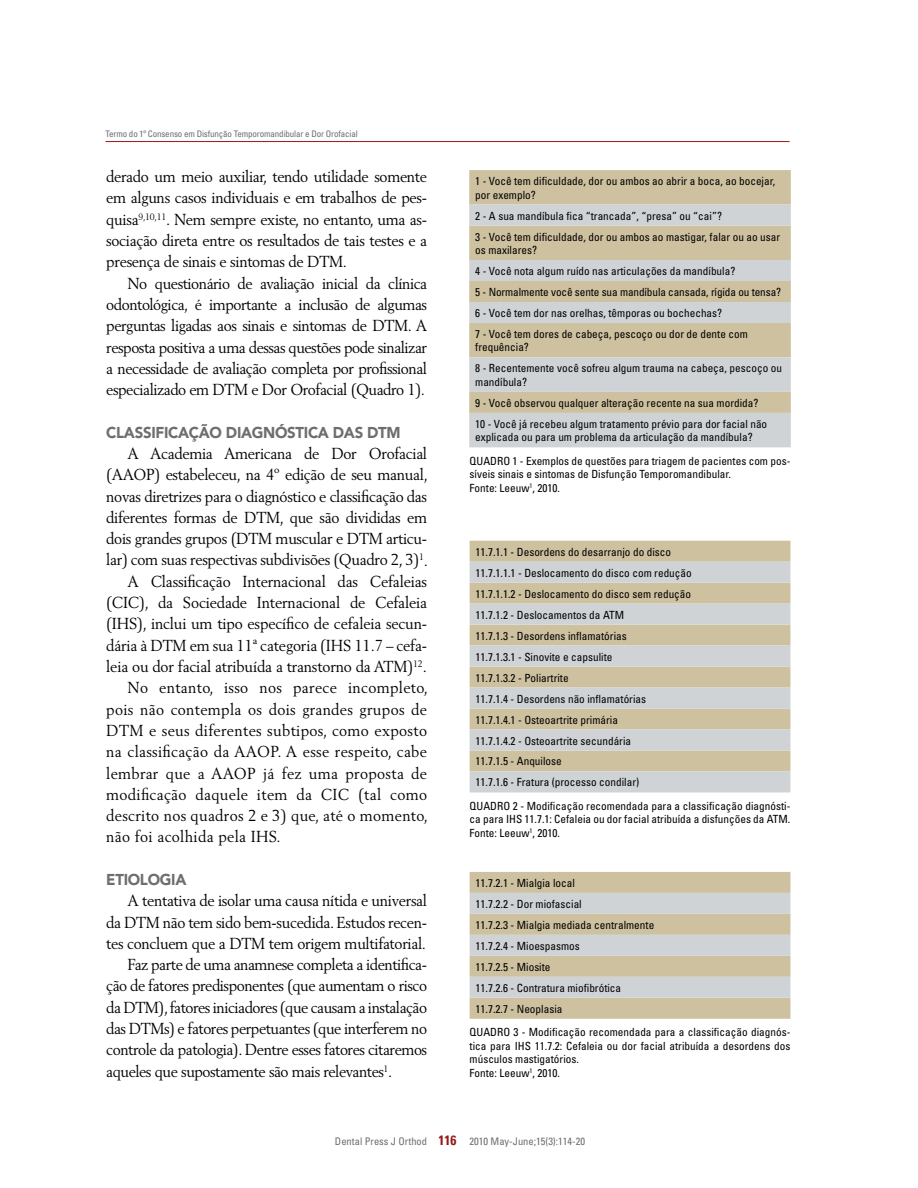
<style>
.page{position:relative;width:918px;height:1188px;background:#fff}
.page>*{position:absolute;margin:0;border:0;box-sizing:border-box;transform-origin:0 0}
.t1{font:15.75px/21.3px "Berling";letter-spacing:-.02em;color:#000;text-align:justify;scale:.95 1}
.t2{font:15.75px "Berling";letter-spacing:.02em;color:#000;scale:.95 1}
.t3{font:900 15.75px "Avenir LT";letter-spacing:-.02em;color:#6d6e71;scale:.95 1}
.t4{font:condensed 11.25px/21px "Univers";color:#000}
.t5{font:condensed 10.5px "Univers";color:#6d6e71}
.t6{font:condensed 9px "Univers";letter-spacing:-.015em;color:#6d6e71}
.s1{font-weight:700;font-size:13.5px;color:#931b1a}
</style>
<div class="page">
<div style="left:469px;top:170px;width:322px;height:35px;background:#cec19f"></div>
<svg style="left:469px;top:205px;width:322px;height:242px;background:#cfcabd"></svg>
<div style="left:470px;top:541px;width:320px;height:21px;background:#cec19f"></div>
<svg style="left:470px;top:562px;width:320px;height:230px;background:#cfcbbd"></svg>
<div style="left:470px;top:872px;width:320px;height:147px;background:#cec19f"></div>
<svg style="left:470px;top:893px;width:320px;height:105px;background:#cfccc0"></svg>
<hr style="left:106px;top:141px;width:684px;height:1px;background:#931b1a">
<p class="t6" style="left:106px;top:128px;width:254px">Termo do 1º Consenso em Disfunção Temporomandibular e Dor Orofacial</p>
<p class="t1" style="left:106px;top:166px;width:339px">derado um meio auxiliar, tendo utilidade somente em alguns casos individuais e em trabalhos de pes&shy;quisa<sup>9,10,11</sup>. Nem sempre existe, no entanto, uma as&shy;sociação direta entre os resultados de tais testes e a presença de sinais e sintomas de DTM.</p>
<p class="t1" style="left:106px;top:272px;width:339px;text-indent:21px">No questionário de avaliação inicial da clínica odontológica, é importante a inclusão de algumas perguntas ligadas aos sinais e sintomas de DTM. A resposta positiva a uma dessas questões pode sinalizar a necessidade de avaliação completa por profissional especializado em DTM e Dor Orofacial (Quadro 1).</p>
<h1 class="t3" style="left:106px;top:423px;width:311px">CLASSIFICAÇÃO DIAGNÓSTICA DAS DTM</h1>
<h1 class="t1" style="left:128px;top:443px;width:317px">A Academia Americana de Dor Orofacial</h1>
<h1 class="t1" style="left:106px;top:464px;width:340px">(AAOP) estabeleceu, na 4º edição de seu manual,</h1>
<h1 class="t1" style="left:106px;top:485px;width:339px">novas diretrizes para o diagnóstico e classificação das</h1>
<h1 class="t1" style="left:106px;top:507px;width:339px">diferentes formas de DTM, que são divididas em</h1>
<h1 class="t1" style="left:106px;top:528px;width:339px">dois grandes grupos (DTM muscular e DTM articu-</h1>
<h1 class="t1" style="left:106px;top:549px;width:340px">lar) com suas respectivas subdivisões (Quadro 2, 3)<sup>1</sup>.</h1>
<h1 class="t1" style="left:128px;top:570px;width:317px">A Classificação Internacional das Cefaleias</h1>
<h1 class="t1" style="left:106px;top:592px;width:339px">(CIC), da Sociedade Internacional de Cefaleia</h1>
<h1 class="t1" style="left:106px;top:613px;width:339px">(IHS), inclui um tipo específico de cefaleia secun-</h1>
<h1 class="t1" style="left:106px;top:634px;width:339px">dária à DTM em sua 11ª categoria (IHS 11.7 – cefa-</h1>
<h1 class="t1" style="left:106px;top:656px;width:339px">leia ou dor facial atribuída a transtorno da ATM)<sup>12</sup>.</h1>
<h1 class="t2" style="left:128px;top:678px;width:318px">No entanto, isso nos parece incompleto,</h1>
<h1 class="t2" style="left:106px;top:700px;width:339px">pois não contempla os dois grandes grupos de</h1>
<h1 class="t2" style="left:106px;top:721px;width:339px">DTM e seus diferentes subtipos, como exposto</h1>
<h1 class="t2" style="left:106px;top:742px;width:339px">na classificação da AAOP. A esse respeito, cabe</h1>
<h1 class="t2" style="left:106px;top:763px;width:339px">lembrar que a AAOP já fez uma proposta de</h1>
<h1 class="t2" style="left:106px;top:785px;width:339px">modificação daquele item da CIC (tal como</h1>
<h1 class="t2" style="left:106px;top:806px;width:340px">descrito nos quadros 2 e 3) que, até o momento,</h1>
<h1 class="t2" style="left:106px;top:827px;width:185px">não foi acolhida pela IHS.</h1>
<h1 class="t3" style="left:106px;top:870px;width:86px">ETIOLOGIA</h1>
<h1 class="t1" style="left:128px;top:890px;width:317px">A tentativa de isolar uma causa nítida e universal</h1>
<h1 class="t1" style="left:106px;top:911px;width:339px">da DTM não tem sido bem-sucedida. Estudos recen-</h1>
<h1 class="t1" style="left:106px;top:933px;width:338px">tes concluem que a DTM tem origem multifatorial.</h1>
<h1 class="t1" style="left:128px;top:954px;width:317px">Faz parte de uma anamnese completa a identifica-</h1>
<h1 class="t1" style="left:106px;top:975px;width:339px">ção de fatores predisponentes (que aumentam o risco</h1>
<h1 class="t1" style="left:106px;top:996px;width:339px">da DTM), fatores iniciadores (que causam a instalação</h1>
<h1 class="t1" style="left:106px;top:1018px;width:339px">das DTMs) e fatores perpetuantes (que interferem no</h1>
<h1 class="t1" style="left:106px;top:1039px;width:339px">controle da patologia). Dentre esses fatores citaremos</h1>
<h1 class="t1" style="left:106px;top:1060px;width:303px">aqueles que supostamente são mais relevantes<sup>1</sup>.</h1>
<p class="t4" style="left:475px;top:174px;width:301px;line-height:13.5px">1 - Você tem dificuldade, dor ou ambos ao abrir a boca, ao bocejar, por exemplo?</p>
<p class="t4" style="left:475px;top:205px;width:306px">2 - A sua mandíbula fica “trancada”, “presa” ou “cai”?<br>3 - Você tem dificuldade, dor ou ambos ao mastigar, falar ou ao usar</p>
<p class="t4" style="left:475px;top:239px;width:307px">os maxilares?<br>4 - Você nota algum ruído nas articulações da mandíbula?<br>5 - Normalmente você sente sua mandíbula cansada, rígida ou tensa?<br>6 - Você tem dor nas orelhas, têmporas ou bochechas?<br>7 - Você tem dores de cabeça, pescoço ou dor de dente com</p>
<p class="t4" style="left:475px;top:337px;width:308px">frequência?<br>8 - Recentemente você sofreu algum trauma na cabeça, pescoço ou</p>
<p class="t4" style="left:475px;top:371px;width:294px">mandíbula?<br>9 - Você observou qualquer alteração recente na sua mordida?<br>10 - Você já recebeu algum tratamento prévio para dor facial não</p>
<p class="t4" style="left:470px;top:425px;width:285px;line-height:23.5px;text-indent:6px">explicada ou para um problema da articulação da mandíbula? quadro</p>
<p class="t4" style="left:470px;top:454px;width:322px;line-height:13.5px;text-indent:43px">1 - Exemplos de questões para triagem de pacientes com pos&shy;síveis sinais e sintomas de Disfunção Temporomandibular.<br>Fonte: Leeuw<sup>1</sup>, 2010.</p>
<p class="t4" style="left:476px;top:541px;width:218px">11.7.1.1 - Desordens do desarranjo do disco 11.7.1.1.1 - Deslocamento do disco com redução 11.7.1.1.2 - Deslocamento do disco sem redução 11.7.1.2 - Deslocamentos da ATM<br>11.7.1.3 - Desordens inflamatórias<br>11.7.1.3.1 - Sinovite e capsulite<br>11.7.1.3.2 - Poliartrite<br>11.7.1.4 - Desordens não inflamatórias<br>11.7.1.4.1 - Osteoartrite primária<br>11.7.1.4.2 - Osteoartrite secundária<br>11.7.1.5 - Anquilose<br>11.7.1.6 - Fratura (processo condilar)</p>
<p class="t4" style="left:470px;top:795px;width:22px">quadro</p>
<p class="t4" style="left:470px;top:799px;width:322px;line-height:13.5px;text-align:justify;text-indent:43px">2 - Modificação recomendada para a classificação diagnósti&shy;ca para IHS 11.7.1: Cefaleia ou dor facial atribuída a disfunções da ATM.<br>Fonte: Leeuw<sup>1</sup>, 2010.</p>
<p class="t4" style="left:476px;top:872px;width:180px">11.7.2.1 - Mialgia local<br>11.7.2.2 - Dor miofascial<br>11.7.2.3 - Mialgia mediada centralmente<br>11.7.2.4 - Mioespasmos<br>11.7.2.5 - Miosite<br>11.7.2.6 - Contratura miofibrótica<br>11.7.2.7 - Neoplasia</p>
<p class="t4" style="left:470px;top:1022px;width:22px">quadro</p>
<p class="t4" style="left:470px;top:1025px;width:322px;line-height:13.5px;text-indent:44px">3 - Modificação recomendada para a classificação diagnós&shy;tica para IHS 11.7.2: Cefaleia ou dor facial atribuída a desordens dos músculos mastigatórios.<br>Fonte: Leeuw<sup>1</sup>, 2010.</p>
<p class="t5" style="left:335px;top:1134px;width:252px">Dental Press J Orthod <span class="s1">116</span> 2010 May-June;15(3):114-20</p>
</div>
